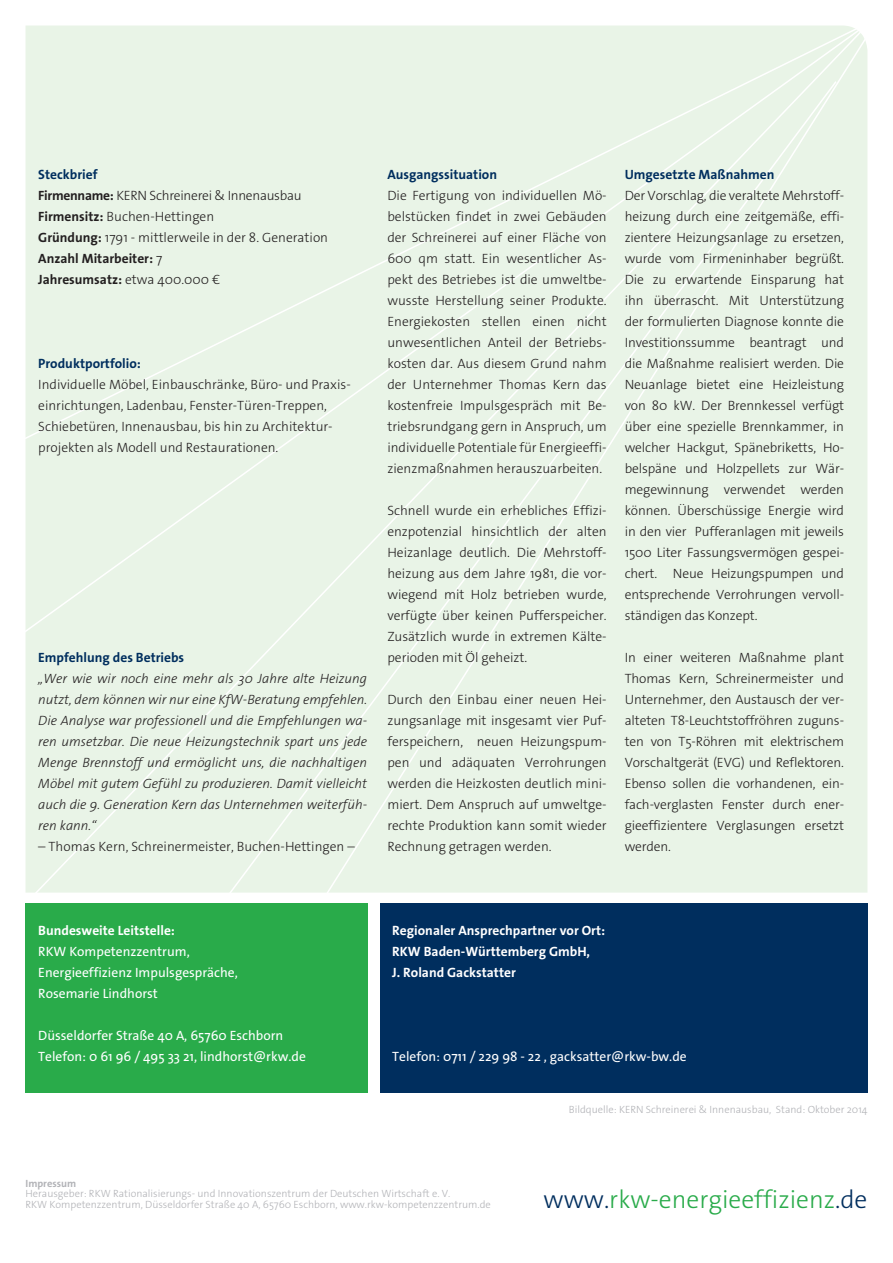
<style>
.page{position:relative;width:893px;height:1263px;background:#fff}
.page>*{position:absolute;margin:0;border:0;box-sizing:border-box;transform-origin:0 0}
.copy_bold_P{font:300 25.5px "The Sans Os F";color:#29ab4a}
.copy{font:300 13.5px/21px "The Sans Os F";color:#231f20;text-align:justify}
.copy-2{font:italic 300 13.5px/21px "The Sans Os F";color:#231f20;text-align:justify}
.copy_P{font:300 13.5px/21px "The Sans Os F";color:#231f20}
.copy_weiss{font:13.5px/21px "The Sans Os F";color:#fff}
.copy_weiss-2{font:700 13.5px/21px "The Sans Os F";color:#fff}
.copy_bold_P-2{font:700 13.5px "The Sans Os F";color:#002e5e}
.copy-3{font:700 13.5px "The Sans Os F";color:#002e5e}
.copy_weiss-3{font:300 10.5px/10.5px "The Sans Os F";color:#b2b3b7}
.s1{font-weight:700}
.s2{color:#002e5e}
</style>
<div class="page">
<div style="left:25px;top:25px;width:843px;height:1068px;background:#e9f4e7"></div>
<div style="left:26px;top:903px;width:342px;height:189px;background:#29ab4a"></div>
<div style="left:379px;top:903px;width:488px;height:189px;background:#002e5e"></div>
<p class="copy_bold_P-2" style="left:38px;top:165px;width:61px">Steckbrief</p>
<p class="copy_P" style="left:38px;top:185px;width:291px"><span class="s1">Firmenname:</span> KERN Schreinerei &amp; Innenausbau <span class="s1">Firmensitz:</span> Buchen-Hettingen<br><span class="s1">Gründung:</span> 1791 - mittlerweile in der 8. Generation <span class="s1">Anzahl Mitarbeiter:</span> 7<br><span class="s1">Jahresumsatz:</span> etwa 400.000 €</p>
<p class="copy_bold_P-2" style="left:38px;top:354px;width:104px">Produktportfolio:</p>
<p class="copy_P" style="left:38px;top:374px;width:314px">Individuelle Möbel, Einbauschränke, Büro- und Praxis&shy;einrichtungen, Ladenbau, Fenster-Türen-Treppen, Schiebetüren, Innenausbau, bis hin zu Architektur&shy;projekten als Modell und Restaurationen.</p>
<p class="copy-3" style="left:38px;top:648px;width:147px">Empfehlung des Betriebs</p>
<p class="copy-2" style="left:38px;top:668px;width:330px">„Wer wie wir noch eine mehr als 30 Jahre alte Heizung nutzt, dem können wir nur eine KfW-Beratung empfehlen.<br>Die Analyse war professionell und die Empfehlungen wa&shy;ren umsetzbar. Die neue Heizungstechnik spart uns jede Menge Brennstoff und ermöglicht uns, die nachhaltigen Möbel mit gutem Gefühl zu produzieren. Damit vielleicht auch die 9. Generation Kern das Unternehmen weiterfüh&shy;ren kann.“</p>
<p class="copy" style="left:38px;top:836px;width:318px">– Thomas Kern, Schreinermeister, Buchen-Hettingen –</p>
<p class="copy_bold_P-2" style="left:387px;top:165px;width:111px">Ausgangssituation</p>
<p class="copy" style="left:387px;top:185px;width:221px">Die Fertigung von individuellen Mö&shy;belstücken findet in zwei Gebäuden der Schreinerei auf einer Fläche von 600 qm statt. Ein wesentlicher As&shy;pekt des Betriebes ist die umweltbe&shy;wusste Herstellung seiner Produkte.<br>Energiekosten stellen einen nicht unwesentlichen Anteil der Betriebs&shy;kosten dar. Aus diesem Grund nahm der Unternehmer Thomas Kern das kostenfreie Impulsgespräch mit Be&shy;triebsrundgang gern in Anspruch, um individuelle Potentiale für Energieeffi&shy;zienzmaßnahmen herauszuarbeiten.</p>
<p class="copy" style="left:387px;top:500px;width:221px">Schnell wurde ein erhebliches Effizi&shy;enzpotenzial hinsichtlich der alten Heizanlage deutlich. Die Mehrstoff&shy;heizung aus dem Jahre 1981, die vor&shy;wiegend mit Holz betrieben wurde, verfügte über keinen Pufferspeicher.<br>Zusätzlich wurde in extremen Kälte&shy;perioden mit Öl geheizt.</p>
<p class="copy" style="left:387px;top:689px;width:221px">Durch den Einbau einer neuen Hei&shy;zungsanlage mit insgesamt vier Puf&shy;ferspeichern, neuen Heizungspum&shy;pen und adäquaten Verrohrungen werden die Heizkosten deutlich mini&shy;miert. Dem Anspruch auf umweltge&shy;rechte Produktion kann somit wieder Rechnung getragen werden.</p>
<p class="copy-3" style="left:625px;top:165px;width:151px">Umgesetzte Maßnahmen</p>
<p class="copy" style="left:625px;top:185px;width:221px">Der Vorschlag, die veraltete Mehrstoff&shy;heizung durch eine zeitgemäße, effi&shy;zientere Heizungsanlage zu ersetzen, wurde vom Firmeninhaber begrüßt.<br>Die zu erwartende Einsparung hat ihn überrascht. Mit Unterstützung der formulierten Diagnose konnte die Investitionssumme beantragt und die Maßnahme realisiert werden. Die Neuanlage bietet eine Heizleistung von 80 kW. Der Brennkessel verfügt über eine spezielle Brennkammer, in welcher Hackgut, Spänebriketts, Ho&shy;belspäne und Holzpellets zur Wär&shy;megewinnung verwendet werden können. Überschüssige Energie wird in den vier Pufferanlagen mit jeweils 1500 Liter Fassungsvermögen gespei&shy;chert. Neue Heizungspumpen und entsprechende Verrohrungen vervoll&shy;ständigen das Konzept.</p>
<p class="copy" style="left:625px;top:647px;width:221px">In einer weiteren Maßnahme plant Thomas Kern, Schreinermeister und Unternehmer, den Austausch der ver&shy;alteten T8-Leuchtstoffröhren zuguns&shy;ten von T5-Röhren mit elektrischem Vorschaltgerät (EVG) und Reflektoren.<br>Ebenso sollen die vorhandenen, ein&shy;fach-verglasten Fenster durch ener&shy;gieeffizientere Verglasungen ersetzt werden.</p>
<p class="copy_weiss" style="left:38px;top:920px;width:201px"><span class="s1">Bundesweite Leitstelle:<br></span>RKW Kompetenzzentrum,<br>Energieeffizienz Impulsgespräche,<br>Rosemarie Lindhorst</p>
<p class="copy_weiss" style="left:38px;top:1025px;width:269px">Düsseldorfer Straße 40 A, 65760 Eschborn<br>Telefon: 0 61 96 / 495 33 21, lindhorst@rkw.de</p>
<p class="copy_weiss-2" style="left:392px;top:920px;width:214px">Regionaler Ansprechpartner vor Ort:<br>RKW Baden-Württemberg GmbH,<br>J. Roland Gackstatter</p>
<p class="copy_weiss" style="left:392px;top:1046px;width:296px">Telefon: 0711 / 229 98 - 22 , gacksatter@rkw-bw.de</p>
<p class="copy_weiss-3" style="left:569px;top:1104px;width:300px">Bildquelle: KERN Schreinerei &amp; Innenausbau, Stand: Oktober 2014</p>
<p class="copy_weiss-3" style="left:26px;top:1178px;width:467px"><span class="s1">Impressum<br></span>Herausgeber: RKW Rationalisierungs- und Innovationszentrum der Deutschen Wirtschaft e. V.<br>RKW Kompetenzzentrum, Düsseldorfer Straße 40 A, 65760 Eschborn, www.rkw-kompetenzzentrum.de</p>
<p class="copy_bold_P" style="left:543px;top:1183px;width:325px"><span class="s2">www.</span>rkw-energieeffizienz<span class="s2">.de</span></p>
</div>
